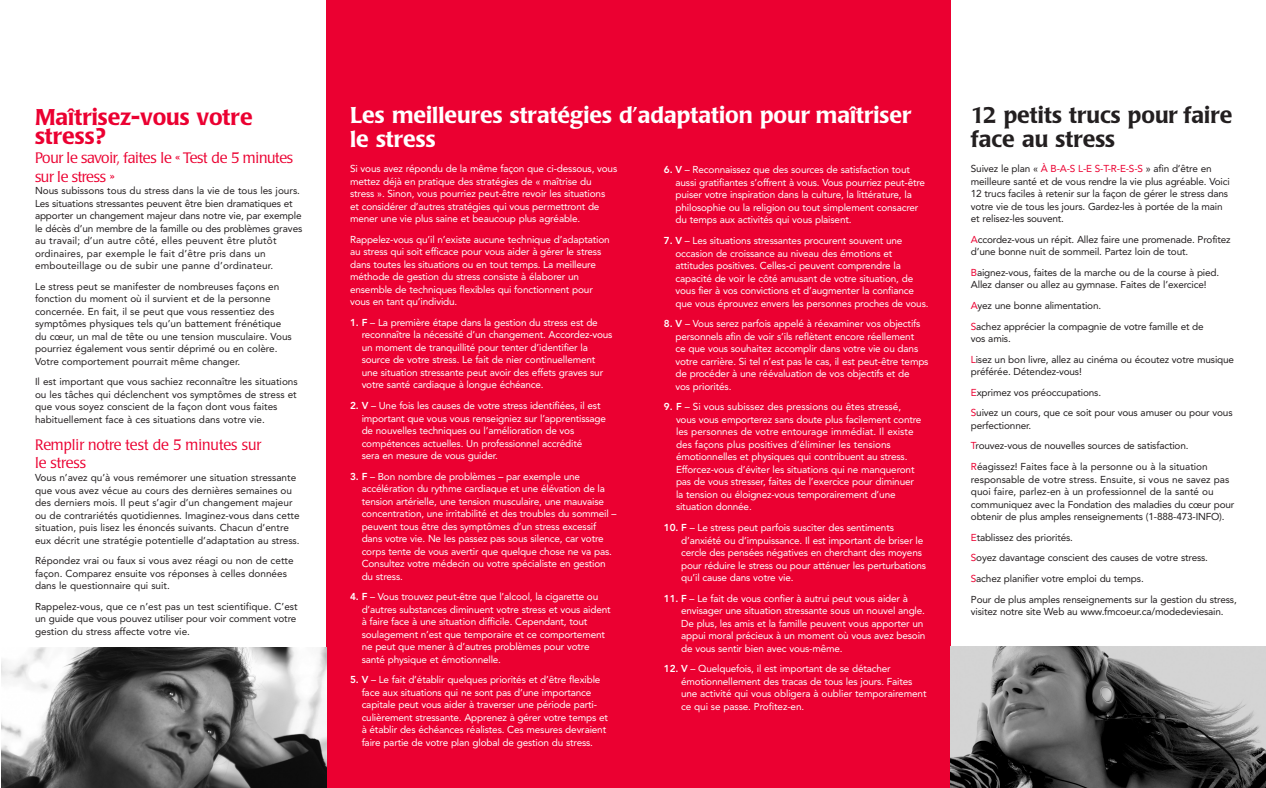
<style>
.page{position:relative;width:1266px;height:788px;background:#fff}
.page>*{position:absolute;margin:0;border:0;box-sizing:border-box;transform-origin:0 0}
.t1{font:500 22.5px/23.8px "Laudatio BQ";color:#fff}
.t2{font:500 22.5px/23.8px "Laudatio BQ";color:#231f20}
.t3{font:500 22.5px/18.8px "Laudatio BQ";color:#eb0031}
.t4{font:300 15px/18.8px "Laudatio BQ";letter-spacing:-.02em;color:#eb0031}
.t5{font:300 15px/18.8px "Laudatio BQ";color:#eb0031}
.t6{font:10px/12.5px "Avenir";letter-spacing:-.015em;color:#fff}
.t7{font:10px/12.5px "Avenir";color:#231f20}
.s1{font-weight:800}
.s2{color:#eb0031}
</style>
<div class="page">
<div style="left:326px;top:0;width:625px;height:788px;background:#eb0031"></div>
<img style="left:951px;top:646px;width:315px;height:142px">
<img style="left:1px;top:647px;width:325px;height:141px">
<h1 class="t3" style="left:35px;top:110px;width:219px">Maîtrisez-vous votre stress?</h1>
<h2 class="t4" style="left:35px;top:149px;width:260px">Pour le savoir, faites le « Test de 5 minutes sur le stress »</h2>
<p class="t7" style="left:35px;top:185px;width:269px">Nous subissons tous du stress dans la vie de tous les jours.<br>Les situations stressantes peuvent être bien dramatiques et apporter un changement majeur dans notre vie, par exemple le décès d’un membre de la famille ou des problèmes graves au travail; d’un autre côté, elles peuvent être plutôt ordinaires, par exemple le fait d’être pris dans un embouteillage ou de subir une panne d’ordinateur.</p>
<p class="t7" style="left:35px;top:281px;width:258px">Le stress peut se manifester de nombreuses façons en fonction du moment où il survient et de la personne concernée. En fait, il se peut que vous ressentiez des symptômes physiques tels qu’un battement frénétique du cœur, un mal de tête ou une tension musculaire. Vous pourriez également vous sentir déprimé ou en colère.<br>Votre comportement pourrait même changer.</p>
<p class="t7" style="left:35px;top:376px;width:264px">Il est important que vous sachiez reconnaître les situations ou les tâches qui déclenchent vos symptômes de stress et que vous soyez conscient de la façon dont vous faites habituellement face à ces situations dans votre vie.</p>
<h2 class="t5" style="left:35px;top:436px;width:228px">Remplir notre test de 5 minutes sur le stress</h2>
<p class="t7" style="left:35px;top:472px;width:266px">Vous n’avez qu’à vous remémorer une situation stressante que vous avez vécue au cours des dernières semaines ou des derniers mois. Il peut s’agir d’un changement majeur ou de contrariétés quotidiennes. Imaginez-vous dans cette situation, puis lisez les énoncés suivants. Chacun d’entre eux décrit une stratégie potentielle d’adaptation au stress.</p>
<p class="t7" style="left:35px;top:555px;width:260px">Répondez vrai ou faux si vous avez réagi ou non de cette façon. Comparez ensuite vos réponses à celles données dans le questionnaire qui suit.</p>
<p class="t7" style="left:35px;top:601px;width:264px">Rappelez-vous, que ce n’est pas un test scientifique. C’est un guide que vous pouvez utiliser pour voir comment votre gestion du stress affecte votre vie.</p>
<h1 class="t1" style="left:350px;top:106px;width:563px">Les meilleures stratégies d’adaptation pour maîtriser le stress</h1>
<p class="t6" style="left:350px;top:163px;width:269px">Si vous avez répondu de la même façon que ci-dessous, vous mettez déjà en pratique des stratégies de « maîtrise du stress ». Sinon, vous pourriez peut-être revoir les situations<br>et considérer d’autres stratégies qui vous permettront de mener une vie plus saine et beaucoup plus agréable.</p>
<p class="t6" style="left:350px;top:234px;width:261px">Rappelez-vous qu’il n’existe aucune technique d’adaptation au stress qui soit efficace pour vous aider à gérer le stress dans toutes les situations ou en tout temps. La meilleure méthode de gestion du stress consiste à élaborer un ensemble de techniques flexibles qui fonctionnent pour vous en tant qu’individu.</p>
<p class="t6" style="left:362px;top:317px;width:252px;text-indent:-12px"><span class="s1">1. F</span> – La première étape dans la gestion du stress est de reconnaître la nécessité d’un changement. Accordez-vous un moment de tranquillité pour tenter d’identifier la source de votre stress. Le fait de nier continuellement une situation stressante peut avoir des effets graves sur votre santé cardiaque à longue échéance.</p>
<p class="t6" style="left:362px;top:400px;width:246px;text-indent:-12px"><span class="s1">2. V</span> – Une fois les causes de votre stress identifiées, il est important que vous vous renseigniez sur l’apprentissage de nouvelles techniques ou l’amélioration de vos compétences actuelles. Un professionnel accrédité<br>sera en mesure de vous guider.</p>
<p class="t6" style="left:362px;top:471px;width:256px;text-indent:-12px"><span class="s1">3. F</span> – Bon nombre de problèmes – par exemple une accélération du rythme cardiaque et une élévation de la tension artérielle, une tension musculaire, une mauvaise concentration, une irritabilité et des troubles du sommeil – peuvent tous être des symptômes d’un stress excessif dans votre vie. Ne les passez pas sous silence, car votre corps tente de vous avertir que quelque chose ne va pas.<br>Consultez votre médecin ou votre spécialiste en gestion du stress.</p>
<p class="t6" style="left:362px;top:591px;width:250px;text-indent:-12px"><span class="s1">4. F</span> – Vous trouvez peut-être que l’alcool, la cigarette ou d’autres substances diminuent votre stress et vous aident à faire face à une situation difficile. Cependant, tout soulagement n’est que temporaire et ce comportement ne peut que mener à d’autres problèmes pour votre santé physique et émotionnelle.</p>
<p class="t6" style="left:362px;top:674px;width:248px;text-indent:-12px"><span class="s1">5. V</span> – Le fait d’établir quelques priorités et d’être flexible face aux situations qui ne sont pas d’une importance capitale peut vous aider à traverser une période parti&shy;culièrement stressante. Apprenez à gérer votre temps et à établir des échéances réalistes. Ces mesures devraient faire partie de votre plan global de gestion du stress.</p>
<p class="t6" style="left:675px;top:165px;width:251px;text-indent:-12px"><span class="s1">6. V</span> – Reconnaissez que des sources de satisfaction tout aussi gratifiantes s’offrent à vous. Vous pourriez peut-être puiser votre inspiration dans la culture, la littérature, la philosophie ou la religion ou tout simplement consacrer du temps aux activités qui vous plaisent.</p>
<p class="t6" style="left:675px;top:235px;width:254px;text-indent:-12px"><span class="s1">7. V</span> – Les situations stressantes procurent souvent une occasion de croissance au niveau des émotions et attitudes positives. Celles-ci peuvent comprendre la capacité de voir le côté amusant de votre situation, de vous fier à vos convictions et d’augmenter la confiance que vous éprouvez envers les personnes proches de vous.</p>
<p class="t6" style="left:675px;top:318px;width:254px;text-indent:-12px"><span class="s1">8. V</span> – Vous serez parfois appelé à réexaminer vos objectifs personnels afin de voir s’ils reflètent encore réellement<br>ce que vous souhaitez accomplir dans votre vie ou dans votre carrière. Si tel n’est pas le cas, il est peut-être temps de procéder à une réévaluation de vos objectifs et de<br>vos priorités.</p>
<p class="t6" style="left:676px;top:401px;width:247px;text-indent:-12px"><span class="s1">9. F</span> – Si vous subissez des pressions ou êtes stressé, vous vous emporterez sans doute plus facilement contre les personnes de votre entourage immédiat. Il existe des façons plus positives d’éliminer les tensions émotionnelles et physiques qui contribuent au stress.<br>Efforcez-vous d’éviter les situations qui ne manqueront pas de vous stresser, faites de l’exercice pour diminuer la tension ou éloignez-vous temporairement d’une situation donnée.</p>
<p class="t6" style="left:681px;top:522px;width:246px;text-indent:-17px"><span class="s1">10. F</span> – Le stress peut parfois susciter des sentiments d’anxiété ou d’impuissance. Il est important de briser le cercle des pensées négatives en cherchant des moyens pour réduire le stress ou pour atténuer les perturbations qu’il cause dans votre vie.</p>
<p class="t6" style="left:681px;top:593px;width:246px;text-indent:-17px"><span class="s1">11. F</span> – Le fait de vous confier à autrui peut vous aider à envisager une situation stressante sous un nouvel angle.<br>De plus, les amis et la famille peuvent vous apporter un appui moral précieux à un moment où vous avez besoin de vous sentir bien avec vous-même.</p>
<p class="t6" style="left:681px;top:663px;width:247px;text-indent:-17px"><span class="s1">12. V</span> – Quelquefois, il est important de se détacher émotionnellement des tracas de tous les jours. Faites une activité qui vous obligera à oublier temporairement ce qui se passe. Profitez-en.</p>
<h1 class="t2" style="left:971px;top:106px;width:263px">12 petits trucs pour faire face au stress</h1>
<p class="t7" style="left:971px;top:163px;width:260px">Suivez le plan « <span class="s2">À B-A-S L-E S-T-R-E-S-S</span> » afin d’être en meilleure santé et de vous rendre la vie plus agréable. Voici 12 trucs faciles à retenir sur la façon de gérer le stress dans votre vie de tous les jours. Gardez-les à portée de la main et relisez-les souvent.</p>
<p class="t7" style="left:971px;top:234px;width:261px"><span class="s2">A</span>ccordez-vous un répit. Allez faire une promenade. Profitez d’une bonne nuit de sommeil. Partez loin de tout.</p>
<p class="t7" style="left:971px;top:267px;width:250px"><span class="s2">B</span>aignez-vous, faites de la marche ou de la course à pied.<br>Allez danser ou allez au gymnase. Faites de l’exercice!</p>
<p class="t7" style="left:971px;top:296px;width:234px;line-height:20.6px"><span class="s2">A</span>yez une bonne alimentation.<br><span class="s2">S</span>achez apprécier la compagnie de votre famille et de</p>
<p class="t7" style="left:971px;top:329px;width:265px;line-height:20.6px">vos amis.<br><span class="s2">L</span>isez un bon livre, allez au cinéma ou écoutez votre musique</p>
<p class="t7" style="left:971px;top:362px;width:263px;line-height:20.6px">préférée. Détendez-vous!<br><span class="s2">E</span>xprimez vos préoccupations.<br><span class="s2">S</span>uivez un cours, que ce soit pour vous amuser ou pour vous</p>
<p class="t7" style="left:971px;top:416px;width:238px;line-height:20.6px">perfectionner.<br><span class="s2">T</span>rouvez-vous de nouvelles sources de satisfaction.<br><span class="s2">R</span>éagissez! Faites face à la personne ou à la situation</p>
<p class="t7" style="left:971px;top:473px;width:265px">responsable de votre stress. Ensuite, si vous ne savez pas quoi faire, parlez-en à un professionnel de la santé ou communiquez avec la Fondation des maladies du cœur pour obtenir de plus amples renseignements (1-888-473-INFO).</p>
<p class="t7" style="left:971px;top:528px;width:267px;line-height:20.6px"><span class="s2">E</span>tablissez des priorités.<br><span class="s2">S</span>oyez davantage conscient des causes de votre stress.<br><span class="s2">S</span>achez planifier votre emploi du temps.<br>Pour de plus amples renseignements sur la gestion du stress,</p>
<p class="t7" style="left:971px;top:606px;width:254px">visitez notre site Web au www.fmcoeur.ca/modedeviesain.</p>
</div>
